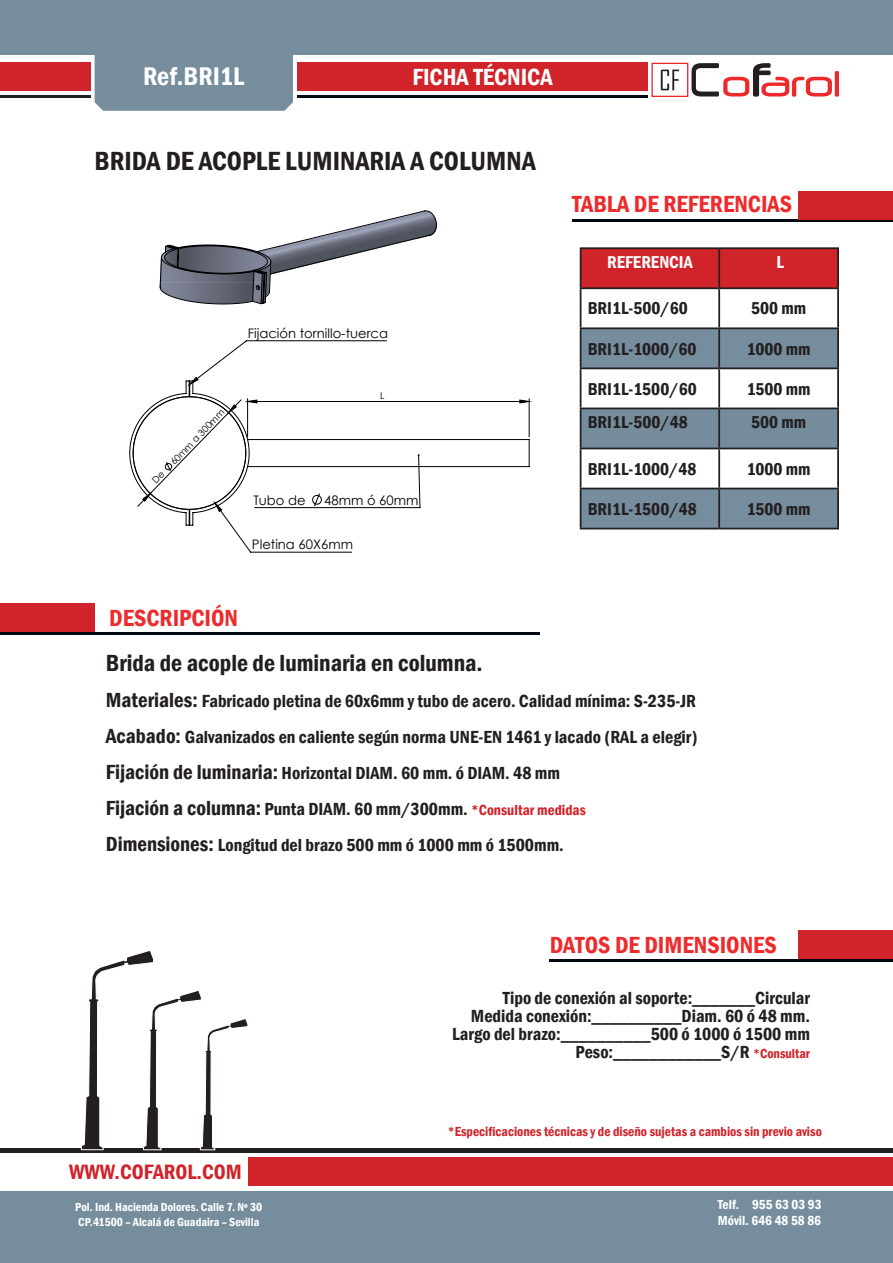
<style>
.page{position:relative;width:893px;height:1263px;background:#fff}
.page>*{position:absolute;margin:0;border:0;box-sizing:border-box;transform-origin:0 0}
.t1{font:600 condensed 27px "Franklin Gothic";color:#231f20}
.t2{font:600 condensed 26.25px "Franklin Gothic";color:#fff}
.t3{font:600 condensed 24px "Franklin Gothic";color:#ed2b2c}
.t4{font:600 condensed 24px "Franklin Gothic";color:#231f20}
.t5{font:600 condensed 24px "Franklin Gothic";color:#fff}
.t6{font:600 condensed 21.3px "Franklin Gothic";color:#d1232a}
.t7{font:600 condensed 18px "Franklin Gothic";color:#231f20}
.t8{font:600 condensed 17.7px "Franklin Gothic";color:#231f20}
.t9{font:600 condensed 17.7px "Franklin Gothic";color:#fff}
.t10{font:600 condensed 13.5px "Franklin Gothic";color:#d1232a}
.t11{font:600 condensed 13.5px "Franklin Gothic";color:#fff}
.t12{font:13.2px "Century Gothic";color:#000}
.t13{font:600 condensed 12px "Franklin Gothic";color:#fff}
.t14{font:9.45px "Century Gothic";color:#000}
.s1{font-size:21px}
.s2{font-size:15px;color:#d1232a}
.s3{font-size:13.5px;color:#d1232a}
</style>
<div class="page">
<div style="left:0;top:0;width:893px;height:54px;background:#768d9e"></div>
<div style="left:95px;top:54px;width:198px;height:57px;background:#768d9e"></div>
<div style="left:298px;top:63px;width:350px;height:28px;background:#d1232a"></div>
<hr style="left:298px;top:95px;width:350px;height:3px;background:#000912">
<hr style="left:0;top:1148px;width:893px;height:4px;background:#231f20">
<div style="left:0;top:1192px;width:893px;height:71px;background:#758d9d"></div>
<div style="left:0;top:63px;width:90px;height:28px;background:#d1232a"></div>
<hr style="left:0;top:95px;width:90px;height:3px;background:#231f20">
<div style="left:248px;top:1157px;width:645px;height:29px;background:#d1232a"></div>
<svg style="left:80px;top:950px;width:169px;height:203px"></svg>
<svg style="left:661px;top:70px;width:18px;height:20px"></svg>
<div style="left:651px;top:63px;width:37px;height:34px;border:1px solid #ee292c"></div>
<svg style="left:691px;top:63px;width:148px;height:34px"></svg>
<div style="left:581px;top:249px;width:256px;height:38px;background:#d1232a"></div>
<div style="left:581px;top:329px;width:256px;height:199px;background:#768d9d"></div>
<svg style="left:581px;top:369px;width:256px;height:119px"></svg>
<hr style="left:580px;top:247px;width:139px;height:2px;background:#231f20">
<hr style="left:580px;top:249px;width:1px;height:38px;background:#231f20">
<hr style="left:719px;top:247px;width:120px;height:2px;background:#231f20">
<hr style="left:718px;top:249px;width:2px;height:38px;background:#231f20">
<hr style="left:837px;top:249px;width:2px;height:38px;background:#231f20">
<hr style="left:580px;top:287px;width:139px;height:2px;background:#231f20">
<hr style="left:580px;top:289px;width:1px;height:38px;background:#231f20">
<hr style="left:719px;top:287px;width:120px;height:2px;background:#231f20">
<hr style="left:718px;top:289px;width:2px;height:38px;background:#231f20">
<hr style="left:837px;top:289px;width:2px;height:38px;background:#231f20">
<hr style="left:580px;top:327px;width:139px;height:2px;background:#231f20">
<hr style="left:580px;top:329px;width:1px;height:38px;background:#231f20">
<hr style="left:719px;top:327px;width:120px;height:2px;background:#231f20">
<hr style="left:718px;top:329px;width:2px;height:38px;background:#231f20">
<hr style="left:837px;top:329px;width:2px;height:38px;background:#231f20">
<hr style="left:580px;top:367px;width:139px;height:2px;background:#231f20">
<hr style="left:580px;top:369px;width:1px;height:38px;background:#231f20">
<hr style="left:719px;top:367px;width:120px;height:2px;background:#231f20">
<hr style="left:718px;top:369px;width:2px;height:38px;background:#231f20">
<hr style="left:837px;top:369px;width:2px;height:38px;background:#231f20">
<hr style="left:580px;top:407px;width:139px;height:2px;background:#231f20">
<hr style="left:580px;top:409px;width:1px;height:39px;background:#231f20">
<hr style="left:719px;top:407px;width:120px;height:2px;background:#231f20">
<hr style="left:718px;top:409px;width:2px;height:39px;background:#231f20">
<hr style="left:837px;top:409px;width:2px;height:39px;background:#231f20">
<hr style="left:580px;top:448px;width:139px;height:1px;background:#231f20">
<hr style="left:580px;top:449px;width:1px;height:39px;background:#231f20">
<hr style="left:719px;top:448px;width:120px;height:1px;background:#231f20">
<hr style="left:718px;top:449px;width:2px;height:39px;background:#231f20">
<hr style="left:837px;top:449px;width:2px;height:39px;background:#231f20">
<hr style="left:580px;top:488px;width:139px;height:1px;background:#231f20">
<hr style="left:580px;top:489px;width:1px;height:39px;background:#231f20">
<hr style="left:719px;top:488px;width:120px;height:1px;background:#231f20">
<hr style="left:718px;top:489px;width:2px;height:39px;background:#231f20">
<hr style="left:837px;top:489px;width:2px;height:39px;background:#231f20">
<hr style="left:580px;top:528px;width:139px;height:1px;background:#231f20">
<hr style="left:719px;top:528px;width:120px;height:1px;background:#231f20">
<hr style="left:0;top:632px;width:539px;height:3px;background:#000912">
<hr style="left:572px;top:219px;width:321px;height:3px;background:#000912">
<hr style="left:550px;top:959px;width:343px;height:3px;background:#000912">
<div style="left:0;top:603px;width:95px;height:29px;background:#d1232a"></div>
<div style="left:798px;top:191px;width:95px;height:28px;background:#d1232a"></div>
<div style="left:798px;top:930px;width:95px;height:29px;background:#d1232a"></div>
<svg style="left:159px;top:210px;width:278px;height:95px"></svg>
<svg style="left:196px;top:340px;width:191px;height:213px"></svg>
<svg style="left:129px;top:398px;width:401px;height:128px"></svg>
<svg style="left:143px;top:377px;width:386px;height:134px"></svg>
<p class="t2" style="left:143px;top:59px;width:103px">Ref.BRI1L</p>
<p class="t5" style="left:412px;top:61px;width:142px">FICHA TÉCNICA</p>
<p class="t1" style="left:95px;top:143px;width:443px">BRIDA DE ACOPLE LUMINARIA A COLUMNA</p>
<p class="t12" style="left:248px;top:324px;width:142px">Fijación tornillo-tuerca</p>
<p class="t14" style="left:167px;top:458px;width:74px;rotate:-46deg">60mm a 300mm</p>
<p class="t14" style="left:380px;top:389px;width:6px">L</p>
<p class="t12" style="left:253px;top:491px;width:54px">Tubo de</p>
<p class="t12" style="left:324px;top:491px;width:96px">48mm ó 60mm</p>
<p class="t12" style="left:252px;top:535px;width:103px">Pletina 60X6mm</p>
<p class="t3" style="left:572px;top:188px;width:221px">TABLA DE REFERENCIAS</p>
<p class="t9" style="left:607px;top:250px;width:87px">REFERENCIA</p>
<p class="t9" style="left:776px;top:250px;width:9px">L</p>
<p class="t8" style="left:588px;top:297px;width:102px">BRI1L-500/60</p>
<p class="t8" style="left:751px;top:297px;width:57px">500 mm</p>
<p class="t8" style="left:588px;top:337px;width:110px">BRI1L-1000/60</p>
<p class="t8" style="left:747px;top:337px;width:65px">1000 mm</p>
<p class="t8" style="left:588px;top:377px;width:111px">BRI1L-1500/60</p>
<p class="t8" style="left:747px;top:377px;width:65px">1500 mm</p>
<p class="t8" style="left:588px;top:410px;width:102px">BRI1L-500/48</p>
<p class="t8" style="left:751px;top:410px;width:57px">500 mm</p>
<p class="t8" style="left:588px;top:457px;width:110px">BRI1L-1000/48</p>
<p class="t8" style="left:747px;top:457px;width:65px">1000 mm</p>
<p class="t8" style="left:588px;top:497px;width:111px">BRI1L-1500/48</p>
<p class="t8" style="left:747px;top:497px;width:65px">1500 mm</p>
<p class="t3" style="left:109px;top:602px;width:130px">DESCRIPCIÓN</p>
<p class="t4" style="left:106px;top:647px;width:378px">Brida de acople de luminaria en columna.</p>
<p class="t7" style="left:106px;top:689px;width:592px"><span class="s1">Materiales:</span> Fabricado pletina de 60x6mm y tubo de acero. Calidad mínima: S-235-JR</p>
<p class="t7" style="left:106px;top:725px;width:593px"><span class="s1">Acabado:</span> Galvanizados en caliente según norma UNE-EN 1461 y lacado (RAL a elegir)</p>
<p class="t7" style="left:106px;top:761px;width:456px"><span class="s1">Fijación de luminaria:</span> Horizontal DIAM. 60 mm. ó DIAM. 48 mm</p>
<p class="t7" style="left:106px;top:797px;width:481px"><span class="s1">Fijación a columna:</span> Punta DIAM. 60 mm/300mm. <span class="s2">*Consultar medidas</span></p>
<p class="t7" style="left:106px;top:833px;width:459px"><span class="s1">Dimensiones:</span> Longitud del brazo 500 mm ó 1000 mm ó 1500mm.</p>
<p class="t3" style="left:550px;top:928px;width:228px">DATOS DE DIMENSIONES</p>
<p class="t7" style="left:503px;top:986px;width:309px">Tipo de conexión al soporte:_______Circular</p>
<p class="t7" style="left:471px;top:1004px;width:341px">Medida conexión:__________Diam. 60 ó 48 mm.</p>
<p class="t7" style="left:452px;top:1022px;width:359px">Largo del brazo:__________500 ó 1000 ó 1500 mm</p>
<p class="t7" style="left:575px;top:1040px;width:236px">Peso:____________S/R <span class="s3">*Consultar</span></p>
<p class="t6" style="left:69px;top:1158px;width:174px">WWW.COFAROL.COM</p>
<p class="t13" style="left:75px;top:1199px;width:188px">Pol. Ind. Hacienda Dolores. Calle 7. Nº 30</p>
<p class="t13" style="left:78px;top:1213px;width:183px">CP.41500 – Alcalá de Guadaira – Sevilla</p>
<p class="t10" style="left:448px;top:1122px;width:376px">*Especificaciones técnicas y de diseño sujetas a cambios sin previo aviso</p>
<p class="t11" style="left:718px;top:1195px;width:105px">Telf. 955 63 03 93</p>
<p class="t11" style="left:718px;top:1212px;width:105px">Móvil. 646 48 58 86</p>
</div>
